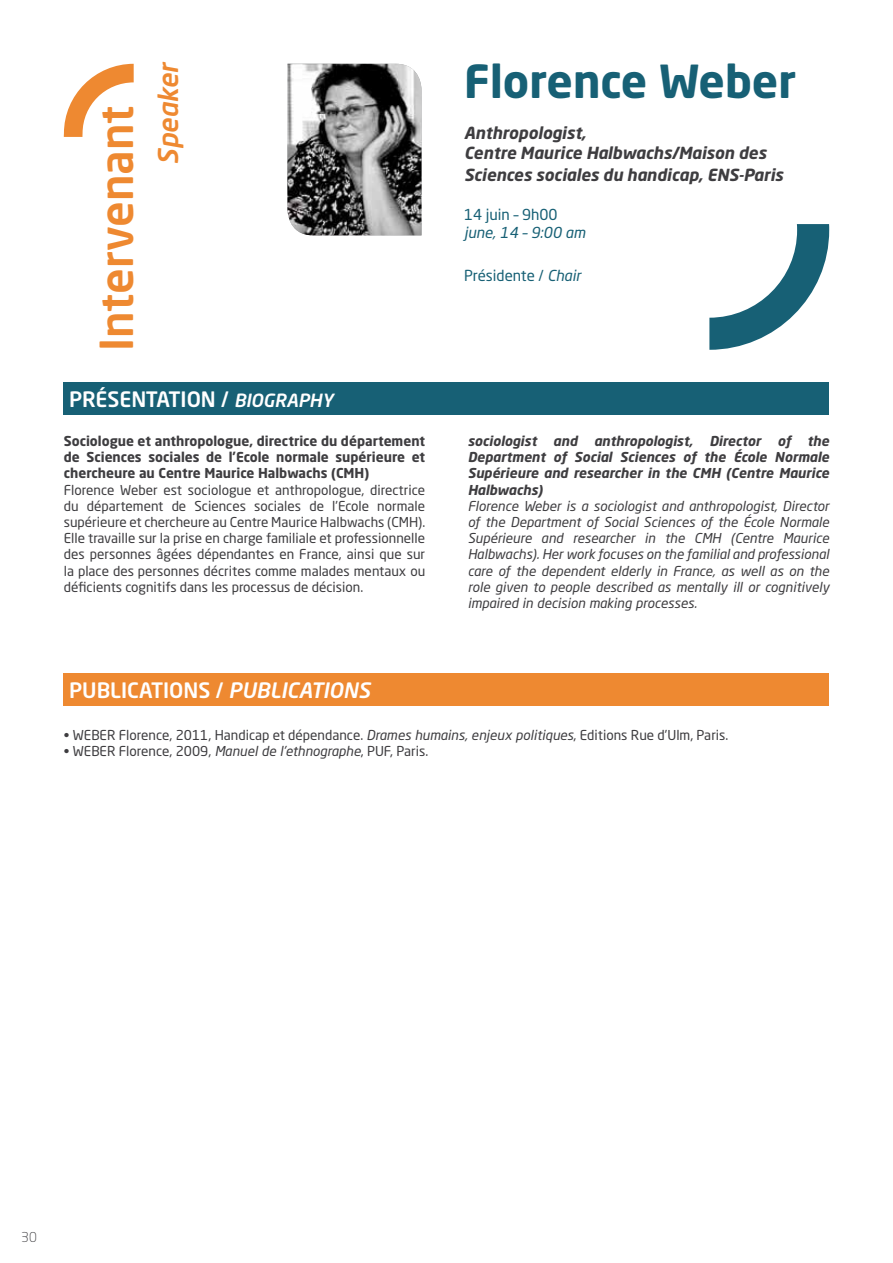
<style>
.page{position:relative;width:893px;height:1263px;background:#fff}
.page>*{position:absolute;margin:0;border:0;box-sizing:border-box;transform-origin:0 0}
.t1{font:700 45px "Neo Sans Std";color:#176075}
.t2{font:500 45px "Neo Sans Std";color:#ee8931}
.t3{font:italic 500 27px "Neo Sans Std";color:#ee8931}
.t4{font:500 21px "Neo Sans Std";color:#fff}
.t5{font:italic 700 16.5px/19.8px "Neo Sans Std";color:#3e3d40}
.t6{font:15px "Neo Sans Std";color:#176075}
.t7{font:italic 15px "Neo Sans Std";color:#176075}
.t8{font:13.5px/16.2px "Neo Sans Std";color:#3e3d40;text-align:justify}
.t9{font:italic 13.5px/16.2px "Neo Sans Std";color:#3e3d40;text-align:justify}
.t10{font:italic 700 13.5px/16.2px "Neo Sans Std";color:#3e3d40;text-align:justify}
.t11{font:700 13.5px/16.2px "Neo Sans Std";color:#3e3d40;text-align:justify}
.t12{font:300 13.5px "Neo Sans Std";color:#3e3d40}
.s1{font-style:italic}
.s2{font-style:italic;font-size:18px}
</style>
<div class="page">
<img style="left:287px;top:64px;width:134px;height:171px">
<svg style="left:64px;top:64px;width:70px;height:73px"></svg>
<svg style="left:709px;top:224px;width:120px;height:126px"></svg>
<div style="left:64px;top:383px;width:765px;height:32px;background:#176075"></div>
<div style="left:64px;top:674px;width:765px;height:32px;background:#ee8931"></div>
<h1 class="t2" style="left:88px;top:351px;width:246px;rotate:-90deg">Intervenant</h1>
<h2 class="t3" style="left:151px;top:165px;width:105px;rotate:-90deg">Speaker</h2>
<h1 class="t1" style="left:464px;top:53px;width:334px">Florence Weber</h1>
<p class="t5" style="left:464px;top:123px;width:304px">Anthropologist,<br>Centre Maurice Halbwachs/Maison des</p>
<p class="t5" style="left:464px;top:164px;width:321px">Sciences sociales du handicap, ENS-Paris</p>
<p class="t6" style="left:464px;top:205px;width:95px">14 juin – 9h00</p>
<p class="t7" style="left:464px;top:223px;width:123px">june, 14 – 9:00 am</p>
<p class="t6" style="left:464px;top:266px;width:118px">Présidente / <span class="s1">Chair</span></p>
<h3 class="t4" style="left:69px;top:386px;width:266px">PRÉSENTATION / <span class="s2">BIOGRAPHY</span></h3>
<p class="t11" style="left:64px;top:432px;width:363px">Sociologue et anthropologue, directrice du département de Sciences sociales de l’Ecole normale supérieure et chercheure au Centre Maurice Halbwachs (CMH)</p>
<p class="t8" style="left:64px;top:481px;width:363px">Florence Weber est sociologue et anthropologue, directrice du département de Sciences sociales de l’Ecole normale supérieure et chercheure au Centre Maurice Halbwachs (CMH).<br>Elle travaille sur la prise en charge familiale et professionnelle des personnes âgées dépendantes en France, ainsi que sur la place des personnes décrites comme malades mentaux ou déficients cognitifs dans les processus de décision.</p>
<h3 class="t4" style="left:69px;top:677px;width:303px">PUBLICATIONS / <span class="s1">PUBLICATIONS</span></h3>
<p class="t10" style="left:468px;top:432px;width:363px">sociologist and anthropologist, Director of the Department of Social Sciences of the École Normale Supérieure and researcher in the CMH (Centre Maurice Halbwachs)</p>
<p class="t9" style="left:468px;top:497px;width:363px">Florence Weber is a sociologist and anthropologist, Director of the Department of Social Sciences of the École Normale Supérieure and researcher in the CMH (Centre Maurice Halbwachs). Her work focuses on the familial and professional care of the dependent elderly in France, as well as on the role given to people described as mentally ill or cognitively impaired in decision making processes.</p>
<p class="t8" style="left:64px;top:727px;width:666px">• WEBER Florence, 2011, Handicap et dépendance. <span class="s1">Drames humains, enjeux politiques</span>, Editions Rue d’Ulm, Paris.</p>
<p class="t8" style="left:64px;top:743px;width:366px">• WEBER Florence, 2009, <span class="s1">Manuel de l’ethnographe</span>, PUF, Paris.</p>
<p class="t12" style="left:21px;top:1229px;width:17px">30</p>
</div>
